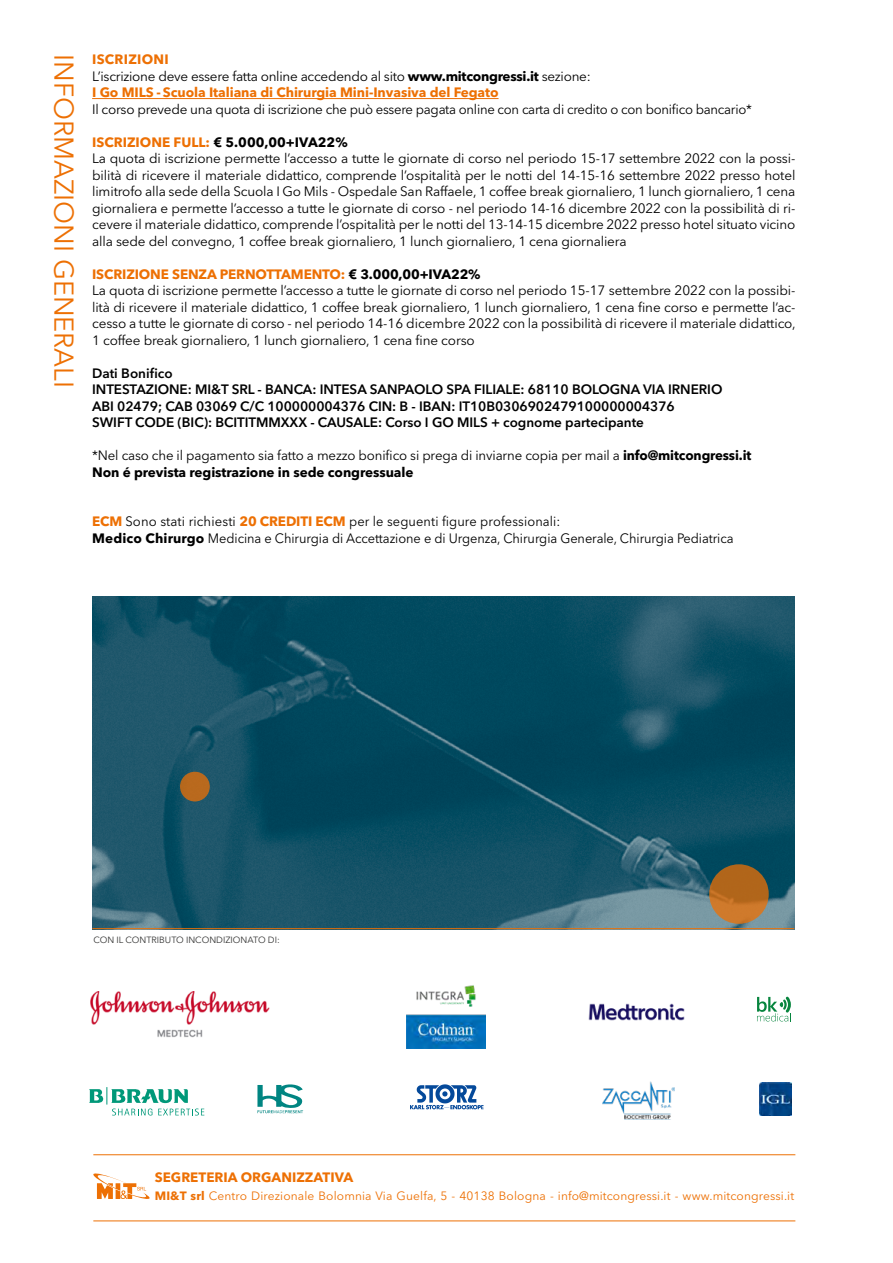
<style>
.page{position:relative;width:893px;height:1263px;background:#fff}
.page>*{position:absolute;margin:0;border:0;box-sizing:border-box;transform-origin:0 0}
.t1{font:27px "Avenir Next LT Pro";color:#ed7004}
.t2{font:13.5px/16.5px "Avenir Next LT Pro";letter-spacing:-.01em;color:#000}
.t3{font:600 13.5px/16.5px "Avenir Next LT Pro";letter-spacing:-.005em;color:#000}
.t4{font:700 13.5px/16.5px "Avenir Next LT Pro";letter-spacing:-.005em;color:#ed7004}
.t5{font:12px "Avenir Next LT Pro";letter-spacing:.01em;color:#ed7004}
.t6{font:9px "Avenir Next LT Pro";color:#313130}
.s1{font-weight:400;color:#000}
.s2{color:#000}
.s3{font-weight:700;color:#ed7004}
.s4{font-weight:700}
</style>
<div class="page">
<img style="left:92px;top:596px;width:702px;height:332px">
<svg style="left:709px;top:864px;width:60px;height:60px;background:#b96c22"></svg>
<hr style="left:92px;top:98px;width:407px;height:1px;background:#ed7004">
<hr style="left:93px;top:1154px;width:702px;height:1px;background:#ed7004">
<svg style="left:93px;top:1173px;width:57px;height:26px"></svg>
<hr style="left:93px;top:1220px;width:702px;height:1px;background:#ed7004">
<hr style="left:92px;top:928px;width:702px;height:1px;background:#ed7004">
<div style="left:180px;top:772px;width:30px;height:29px;background:#b9691d;border-radius:50%"></div>
<svg style="left:89px;top:1087px;width:115px;height:28px"></svg>
<svg style="left:757px;top:997px;width:34px;height:24px"></svg>
<img style="left:759px;top:1083px;width:32px;height:32px">
<svg style="left:410px;top:1084px;width:73px;height:26px"></svg>
<img style="left:603px;top:1081px;width:71px;height:38px">
<img style="left:589px;top:1003px;width:95px;height:18px">
<img style="left:90px;top:991px;width:180px;height:47px">
<img style="left:407px;top:985px;width:78px;height:63px">
<svg style="left:257px;top:1084px;width:46px;height:29px"></svg>
<h1 class="t1" style="left:80px;top:54px;width:336px;rotate:90deg">INFORMAZIONI GENERALI</h1>
<p class="t4" style="left:92px;top:51px;width:500px">ISCRIZIONI<br><span class="s1">L’iscrizione deve essere fatta online accedendo al sito</span> <span class="s2">www.mitcongressi.it</span> <span class="s1">sezione:<br></span>I Go MILS - Scuola Italiana di Chirurgia Mini-Invasiva del Fegato</p>
<p class="t2" style="left:92px;top:101px;width:661px">Il corso prevede una quota di iscrizione che può essere pagata online con carta di credito o con bonifico bancario*</p>
<p class="t2" style="left:92px;top:134px;width:705px"><span class="s3">ISCRIZIONE FULL:</span> <span class="s4">€ 5.000,00+IVA22%<br></span>La quota di iscrizione permette l’accesso a tutte le giornate di corso nel periodo 15-17 settembre 2022 con la possi&shy;bilità di ricevere il materiale didattico, comprende l’ospitalità per le notti del 14-15-16 settembre 2022 presso hotel limitrofo alla sede della Scuola I Go Mils - Ospedale San Raffaele, 1 coffee break giornaliero, 1 lunch giornaliero, 1 cena giornaliera e permette l’accesso a tutte le giornate di corso - nel periodo 14-16 dicembre 2022 con la possibilità di ri&shy;cevere il materiale didattico, comprende l’ospitalità per le notti del 13-14-15 dicembre 2022 presso hotel situato vicino alla sede del convegno, 1 coffee break giornaliero, 1 lunch giornaliero, 1 cena giornaliera</p>
<p class="t2" style="left:92px;top:266px;width:705px"><span class="s3">ISCRIZIONE SENZA PERNOTTAMENTO:</span> <span class="s4">€ 3.000,00+IVA22%<br></span>La quota di iscrizione permette l’accesso a tutte le giornate di corso nel periodo 15-17 settembre 2022 con la possibi&shy;lità di ricevere il materiale didattico, 1 coffee break giornaliero, 1 lunch giornaliero, 1 cena fine corso e permette l’ac&shy;cesso a tutte le giornate di corso - nel periodo 14-16 dicembre 2022 con la possibilità di ricevere il materiale didattico, 1 coffee break giornaliero, 1 lunch giornaliero, 1 cena fine corso</p>
<p class="t3" style="left:92px;top:365px;width:632px">Dati Bonifico<br>INTESTAZIONE: MI&amp;T SRL - BANCA: INTESA SANPAOLO SPA FILIALE: 68110 BOLOGNA VIA IRNERIO ABI 02479; CAB 03069 C/C 100000004376 CIN: B - IBAN: IT10B0306902479100000004376<br>SWIFT CODE (BIC): BCITITMMXXX - CAUSALE: Corso I GO MILS + cognome partecipante</p>
<p class="t2" style="left:92px;top:447px;width:661px">*Nel caso che il pagamento sia fatto a mezzo bonifico si prega di inviarne copia per mail a <span class="s4">info@mitcongressi.it<br>Non é prevista registrazione in sede congressuale</span></p>
<p class="t2" style="left:92px;top:513px;width:643px"><span class="s3">ECM</span> Sono stati richiesti <span class="s3">20 CREDITI ECM</span> per le seguenti figure professionali:<br><span class="s4">Medico Chirurgo</span> Medicina e Chirurgia di Accettazione e di Urgenza, Chirurgia Generale, Chirurgia Pediatrica</p>
<p class="t6" style="left:93px;top:934px;width:188px">CON IL CONTRIBUTO INCONDIZIONATO DI:</p>
<p class="t4" style="left:155px;top:1169px;width:200px">SEGRETERIA ORGANIZZATIVA</p>
<p class="t5" style="left:155px;top:1188px;width:641px"><span class="s4">MI&amp;T srl</span> Centro Direzionale Bolomnia Via Guelfa, 5 - 40138 Bologna - info@mitcongressi.it - www.mitcongressi.it</p>
</div>
